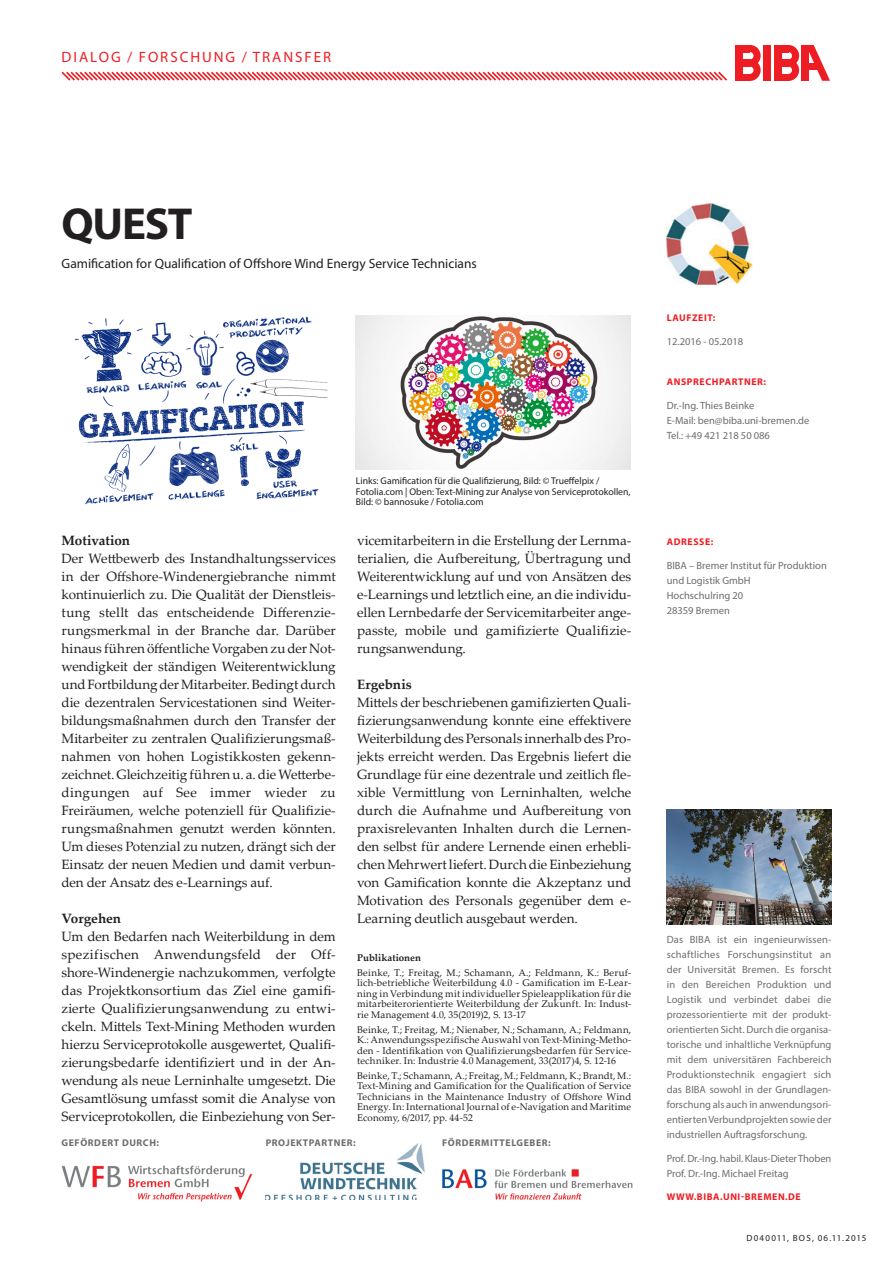
<style>
.page{position:relative;width:893px;height:1263px;background:#fff}
.page>*{position:absolute;margin:0;border:0;box-sizing:border-box;transform-origin:0 0}
.t1{font:700 45px "Myriad Pro";letter-spacing:-.025em;color:#231f20}
.t2{font:15px "Myriad Pro";letter-spacing:.13em;color:#ee1d23}
.t3{font:13.5px/18px "Palatino Linotype";color:#231f20;text-align:justify}
.t4{font:13.5px "Myriad Pro";color:#231f20}
.t5{font:700 13.5px "Palatino Linotype";letter-spacing:-.005em;color:#231f20}
.t6{font:10.5px/15px "Myriad Pro";color:#6c6d70}
.t7{font:9.75px/10.5px "Palatino Linotype";letter-spacing:.015em;color:#231f20;text-align:justify}
.t8{font:9.75px/10.5px "Myriad Pro";color:#231f20}
.t9{font:700 9.75px "Myriad Pro";letter-spacing:.06em;color:#ee1d23}
.t10{font:700 9.75px "Myriad Pro";letter-spacing:.06em;color:#6c6d70}
.t11{font:700 9.75px "Palatino Linotype";color:#231f20}
.t12{font:9px "Myriad Pro";letter-spacing:.14em;color:#231f20}
</style>
<div class="page">
<svg style="left:61px;top:71px;width:666px;height:10px"></svg>
<div style="left:763px;top:45px;width:7px;height:36px;background:#ee1d23"></div>
<div style="left:802px;top:45px;width:7px;height:36px;background:#ee1d23"></div>
<svg style="left:809px;top:45px;width:21px;height:36px"></svg>
<div style="left:809px;top:63px;width:10px;height:7px;background:#ee1d23"></div>
<div style="left:736px;top:45px;width:7px;height:36px;background:#ee1d23"></div>
<div style="left:742px;top:45px;width:8px;height:7px;background:#ee1d23"></div>
<div style="left:742px;top:59px;width:8px;height:8px;background:#ee1d23"></div>
<div style="left:742px;top:74px;width:8px;height:7px;background:#ee1d23"></div>
<div style="left:774px;top:45px;width:7px;height:36px;background:#ee1d23"></div>
<div style="left:781px;top:45px;width:8px;height:7px;background:#ee1d23"></div>
<div style="left:781px;top:59px;width:8px;height:8px;background:#ee1d23"></div>
<div style="left:781px;top:74px;width:8px;height:7px;background:#ee1d23"></div>
<svg style="left:788px;top:45px;width:11px;height:36px"></svg>
<svg style="left:750px;top:45px;width:11px;height:36px"></svg>
<img style="left:667px;top:809px;width:164px;height:115px">
<img style="left:265px;top:1143px;width:159px;height:57px">
<img style="left:666px;top:203px;width:87px;height:82px">
<img style="left:74px;top:316px;width:254px;height:189px">
<img style="left:356px;top:315px;width:274px;height:155px">
<img style="left:442px;top:1169px;width:191px;height:31px">
<img style="left:61px;top:1165px;width:192px;height:37px">
<p class="t2" style="left:62px;top:48px;width:271px">DIALOG / FORSCHUNG / TRANSFER</p>
<h1 class="t1" style="left:62px;top:194px;width:132px">QUEST</h1>
<p class="t4" style="left:62px;top:255px;width:417px">Gamification for Qualification of Offshore Wind Energy Service Technicians</p>
<p class="t5" style="left:62px;top:531px;width:70px">Motivation</p>
<p class="t3" style="left:62px;top:549px;width:276px">Der Wettbewerb des Instandhaltungsservices in der Offshore-Windenergiebranche nimmt kontinuierlich zu. Die Qualität der Dienstleis&shy;tung stellt das entscheidende Differenzie&shy;rungsmerkmal in der Branche dar. Darüber hinaus führen öffentliche Vorgaben zu der Not&shy;wendigkeit der ständigen Weiterentwicklung und Fortbildung der Mitarbeiter. Bedingt durch die dezentralen Servicestationen sind Weiter&shy;bildungsmaßnahmen durch den Transfer der Mitarbeiter zu zentralen Qualifizierungsmaß&shy;nahmen von hohen Logistikkosten gekenn&shy;zeichnet. Gleichzeitig führen u. a. die Wetterbe&shy;dingungen auf See immer wieder zu Freiräumen, welche potenziell für Qualifizie&shy;rungsmaßnahmen genutzt werden könnten.<br>Um dieses Potenzial zu nutzen, drängt sich der Einsatz der neuen Medien und damit verbun&shy;den der Ansatz des e-Learnings auf.</p>
<p class="t5" style="left:62px;top:909px;width:61px">Vorgehen</p>
<p class="t3" style="left:62px;top:927px;width:276px">Um den Bedarfen nach Weiterbildung in dem spezifischen Anwendungsfeld der Off&shy;shore-Windenergie nachzukommen, verfolgte das Projektkonsortium das Ziel eine gamifi&shy;zierte Qualifizierungsanwendung zu entwi&shy;ckeln. Mittels Text-Mining Methoden wurden hierzu Serviceprotokolle ausgewertet, Qualifi&shy;zierungsbedarfe identifiziert und in der An&shy;wendung als neue Lerninhalte umgesetzt. Die Gesamtlösung umfasst somit die Analyse von Serviceprotokollen, die Einbeziehung von Ser-</p>
<p class="t8" style="left:356px;top:475px;width:276px">Links: Gamification für die Qualifizierung, Bild: © Trueffelpix /<br>Fotolia.com | Oben: Text-Mining zur Analyse von Serviceprotokollen,<br>Bild: © bannosuke / Fotolia.com</p>
<p class="t3" style="left:357px;top:531px;width:276px">vicemitarbeitern in die Erstellung der Lernma&shy;terialien, die Aufbereitung, Übertragung und Weiterentwicklung auf und von Ansätzen des e-Learnings und letztlich eine, an die individu&shy;ellen Lernbedarfe der Servicemitarbeiter ange&shy;passte, mobile und gamifizierte Qualifizie&shy;rungsanwendung.</p>
<p class="t5" style="left:357px;top:674px;width:56px">Ergebnis</p>
<p class="t3" style="left:357px;top:693px;width:276px">Mittels der beschriebenen gamifizierten Quali&shy;fizierungsanwendung konnte eine effektivere Weiterbildung des Personals innerhalb des Pro&shy;jekts erreicht werden. Das Ergebnis liefert die Grundlage für eine dezentrale und zeitlich fle&shy;xible Vermittlung von Lerninhalten, welche durch die Aufnahme und Aufbereitung von praxisrelevanten Inhalten durch die Lernen&shy;den selbst für andere Lernende einen erhebli&shy;chen Mehrwert liefert. Durch die Einbeziehung von Gamification konnte die Akzeptanz und Motivation des Personals gegenüber dem e-Learning deutlich ausgebaut werden.</p>
<p class="t11" style="left:357px;top:951px;width:65px">Publikationen</p>
<p class="t7" style="left:357px;top:967px;width:276px">Beinke, T.; Freitag, M.; Schamann, A.; Feldmann, K.: Beruf&shy;lich-betriebliche Weiterbildung 4.0 - Gamification im E-Lear&shy;ning in Verbindung mit individueller Spieleapplikation für die mitarbeiterorientierte Weiterbildung der Zukunft. In: Indust&shy;rie Management 4.0, 35(2019)2, S. 13-17</p>
<p class="t7" style="left:357px;top:1024px;width:276px">Beinke, T.; Freitag, M.; Nienaber, N.; Schamann, A.; Feldmann, K.: Anwendungsspezifische Auswahl von Text-Mining-Metho&shy;den - Identifikation von Qualifizierungsbedarfen für Service&shy;techniker. In: Industrie 4.0 Management, 33(2017)4, S. 12-16</p>
<p class="t7" style="left:357px;top:1070px;width:276px">Beinke, T.; Schamann, A.; Freitag, M.; Feldmann, K.; Brandt, M.:<br>Text-Mining and Gamification for the Qualification of Service Technicians in the Maintenance Industry of Offshore Wind Energy. In: International Journal of e-Navigation and Maritime Economy, 6/2017, pp. 44-52</p>
<p class="t10" style="left:62px;top:1137px;width:99px">GEFÖRDERT DURCH:</p>
<p class="t10" style="left:266px;top:1137px;width:91px">PROJEKTPARTNER:</p>
<p class="t10" style="left:442px;top:1136px;width:110px">FÖRDERMITTELGEBER:</p>
<p class="t9" style="left:667px;top:311px;width:50px">LAUFZEIT:</p>
<p class="t6" style="left:667px;top:333px;width:78px">12.2016 - 05.2018</p>
<p class="t9" style="left:667px;top:375px;width:101px">ANSPRECHPARTNER:</p>
<p class="t6" style="left:667px;top:397px;width:144px">Dr.-Ing. Thies Beinke<br>E-Mail: ben@biba.uni-bremen.de<br>Tel.: +49 421 218 50 086</p>
<p class="t9" style="left:667px;top:535px;width:48px">ADRESSE:</p>
<p class="t6" style="left:667px;top:557px;width:162px">BIBA – Bremer Institut für Produktion und Logistik GmbH<br>Hochschulring 20<br>28359 Bremen</p>
<p class="t6" style="left:667px;top:932px;width:166px;text-align:justify">Das BIBA ist ein ingenieurwissen&shy;schaftliches Forschungsinstitut an der Universität Bremen. Es forscht in den Bereichen Produktion und Logistik und verbindet dabei die prozessorientierte mit der produkt&shy;orientierten Sicht. Durch die organisa&shy;torische und inhaltliche Verknüpfung mit dem universitären Fachbereich Produktionstechnik engagiert sich das BIBA sowohl in der Grundlagen&shy;forschung als auch in anwendungsori&shy;entierten Verbundprojekten sowie der industriellen Auftragsforschung.</p>
<p class="t6" style="left:667px;top:1150px;width:166px">Prof. Dr.-Ing. habil. Klaus-Dieter Thoben<br>Prof. Dr.-Ing. Michael Freitag</p>
<p class="t9" style="left:667px;top:1190px;width:135px">WWW.BIBA.UNI-BREMEN.DE</p>
<p class="t12" style="left:746px;top:1232px;width:121px">D040011, BOS, 06.11.2015</p>
</div>
